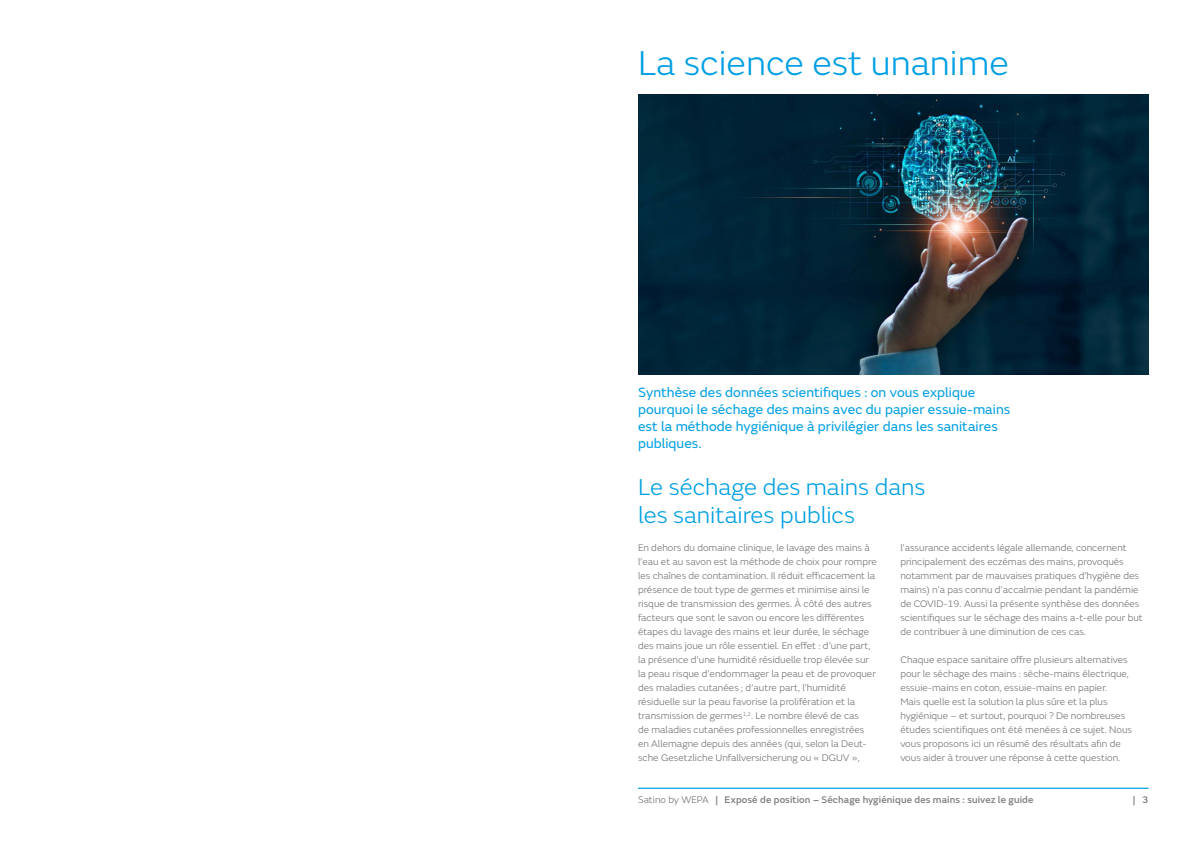
<style>
.page{position:relative;width:1191px;height:842px;background:#fff}
.page>*{position:absolute;margin:0;border:0;box-sizing:border-box;transform-origin:0 0}
.t1{font:300 36px "FS Emeric";color:#009fe3}
.t2{font:300 24px/28px "FS Emeric";color:#009fe3}
.t3{font:14px/17px "FS Emeric";letter-spacing:.005em;color:#009fe3}
.t4{font:300 10px/14px "FS Emeric";color:#706f6f}
.t5{font:500 10px "FS Emeric";letter-spacing:.01em;color:#818080}
.s1{font-weight:300;color:#706f6f}
</style>
<div class="page">
<hr style="left:638px;top:788px;width:510px;height:1px;background:#009fe3">
<img style="left:638px;top:94px;width:510px;height:280px">
<h1 class="t1" style="left:638px;top:38px;width:372px">La science est unanime</h1>
<h3 class="t3" style="left:638px;top:383px;width:374px">Synthèse des données scientifiques : on vous explique pourquoi le séchage des mains avec du papier essuie-mains est la méthode hygiénique à privilégier dans les sanitaires publiques.</h3>
<h2 class="t2" style="left:638px;top:472px;width:289px">Le séchage des mains dans les sanitaires publics</h2>
<p class="t4" style="left:638px;top:540px;width:240px">En dehors du domaine clinique, le lavage des mains à l’eau et au savon est la méthode de choix pour rompre les chaînes de contamination. Il réduit efficacement la présence de tout type de germes et minimise ainsi le risque de transmission des germes. À côté des autres facteurs que sont le savon ou encore les différentes étapes du lavage des mains et leur durée, le séchage des mains joue un rôle essentiel. En effet : d’une part, la présence d’une humidité résiduelle trop élevée sur la peau risque d’endommager la peau et de provoquer des maladies cutanées ; d’autre part, l’humidité résiduelle sur la peau favorise la prolifération et la transmission de germes<sup>1,2</sup>. Le nombre élevé de cas<br>de maladies cutanées professionnelles enregistrées en Allemagne depuis des années (qui, selon la Deut&shy;sche Gesetzliche Unfallversicherung ou « DGUV »,</p>
<p class="t4" style="left:900px;top:540px;width:244px">l’assurance accidents légale allemande, concernent principalement des eczémas des mains, provoqués notamment par de mauvaises pratiques d’hygiène des mains) n’a pas connu d’accalmie pendant la pandémie de COVID-19. Aussi la présente synthèse des données scientifiques sur le séchage des mains a-t-elle pour but de contribuer à une diminution de ces cas.</p>
<p class="t4" style="left:900px;top:652px;width:233px">Chaque espace sanitaire offre plusieurs alternatives pour le séchage des mains : sèche-mains électrique, essuie-mains en coton, essuie-mains en papier.<br>Mais quelle est la solution la plus sûre et la plus hygiénique – et surtout, pourquoi ? De nombreuses études scientifiques ont été menées à ce sujet. Nous vous proposons ici un résumé des résultats afin de vous aider à trouver une réponse à cette question.</p>
<p class="t5" style="left:638px;top:792px;width:397px"><span class="s1">Satino by WEPA</span> | Exposé de position – Séchage hygiénique des mains : suivez le guide</p>
<p class="t5" style="left:1132px;top:792px;width:17px">| 3</p>
</div>
